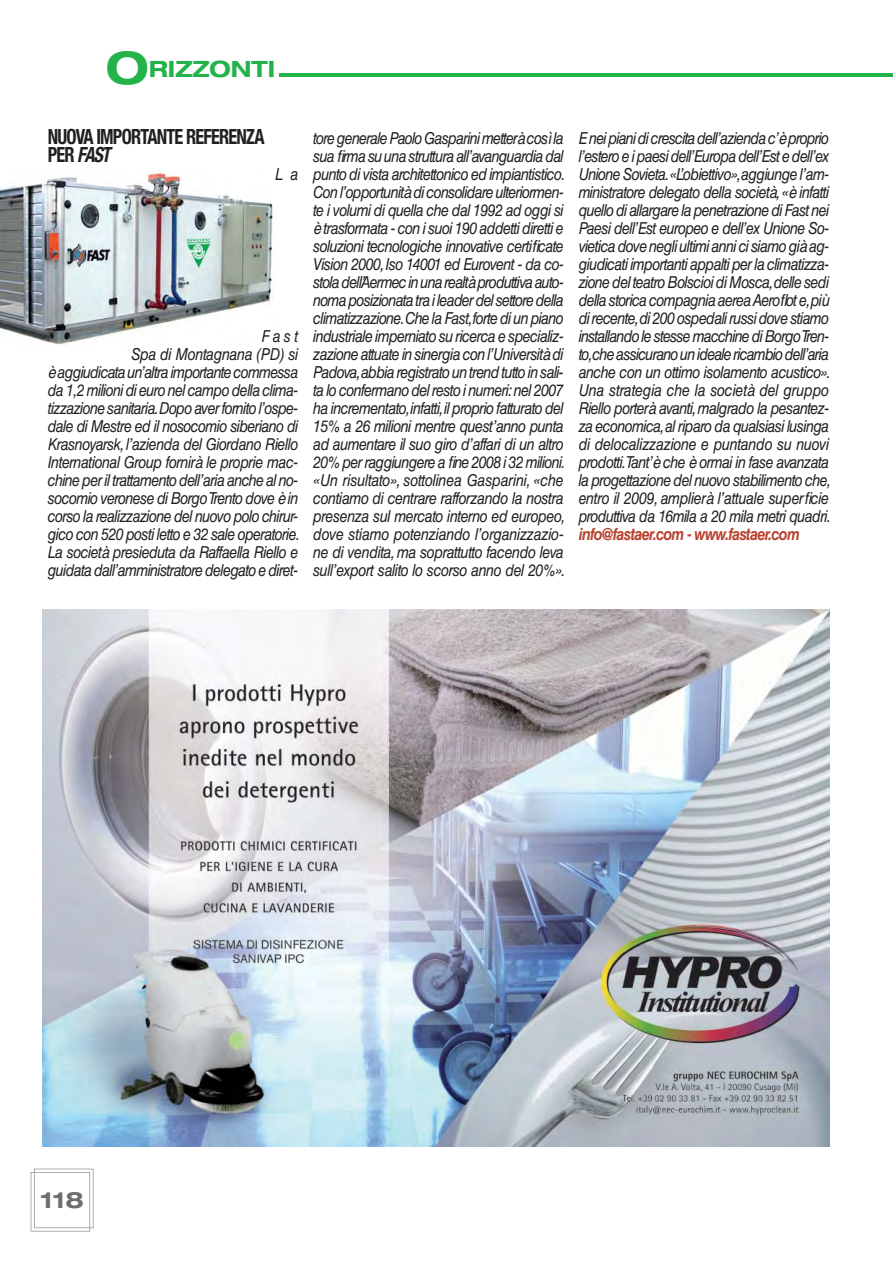
<style>
.page{position:relative;width:893px;height:1263px;background:#fff}
.page>*{position:absolute;margin:0;border:0;box-sizing:border-box;transform-origin:0 0}
.t1{font:700 expanded 22.5px "Helvetica Neue LT Std";color:#24b34b}
.t2{font:700 expanded 22.5px "Helvetica Neue LT Std";color:#6d6e70}
.t3{font:700 condensed 21px/18px "Helvetica Neue LT Std";letter-spacing:-.045em;color:#231f20;scale:.87 1}
.t4{font:italic 16.5px/18px "Helvetica LT Std";letter-spacing:-.045em;color:#231f20;text-align:justify;scale:.87 1}
.t5{font:italic 700 16.5px "Helvetica LT Std";letter-spacing:-.045em;color:#b84230;scale:.87 1}
.s1{font-size:45px}
.s2{font-style:italic}
</style>
<div class="page">
<hr style="left:279px;top:74px;width:614px;height:3px;background:#24b34b">
<svg style="left:31px;top:1168px;width:63px;height:63px"></svg>
<img style="left:0;top:170px;width:273px;height:175px">
<img style="left:262px;top:330px;width:11px;height:12px">
<img style="left:43px;top:610px;width:786px;height:536px">
<h1 class="t1" style="left:106px;top:60px;width:170px"><span class="s1">O</span>RIZZONTI</h1>
<p class="t3" style="left:48px;top:130px;width:251px">NUOVA IMPORTANTE REFERENZA<br>PER <span class="s2">FAST</span></p>
<p class="t4" style="left:275px;top:167px;width:28px">L a</p>
<p class="t4" style="left:48px;top:329px;width:292px;text-align:right">Fast<br>Spa di Montagnana (PD) si<br>è aggiudicata un’altra importante commessa da 1,2 milioni di euro nel campo della clima&shy;tizzazione sanitaria.Dopo aver fornito l’ospe&shy;dale di Mestre ed il nosocomio siberiano di Krasnoyarsk, l’azienda del Giordano Riello International Group fornirà le proprie mac&shy;chine per il trattamento dell’aria anche al no&shy;socomio veronese di Borgo Trento dove è in corso la realizzazione del nuovo polo chirur&shy;gico con 520 posti letto e 32 sale operatorie.<br>La società presieduta da Raffaella Riello e guidata dall’amministratore delegato e diret-</p>
<p class="t4" style="left:313px;top:131px;width:292px">tore generale Paolo Gasparini metterà così la sua firma su una struttura all’avanguardia dal punto di vista architettonico ed impiantistico.<br>Con l’opportunità di consolidare ulteriormen&shy;te i volumi di quella che dal 1992 ad oggi si è trasformata - con i suoi 190 addetti diretti e soluzioni tecnologiche innovative certificate Vision 2000, Iso 14001 ed Eurovent - da co&shy;stola dell’Aermec in una realtà produttiva auto&shy;noma posizionata tra i leader del settore della climatizzazione.Che la Fast,forte di un piano industriale imperniato su ricerca e specializ&shy;zazione attuate in sinergia con l’Università di Padova,abbia registrato un trend tutto in sali&shy;ta lo confermano del resto i numeri: nel 2007 ha incrementato,infatti,il proprio fatturato del 15% a 26 milioni mentre quest’anno punta ad aumentare il suo giro d’affari di un altro 20% per raggiungere a fine 2008 i 32 milioni. «Un risultato», sottolinea Gasparini, «che contiamo di centrare rafforzando la nostra presenza sul mercato interno ed europeo, dove stiamo potenziando l’organizzazio&shy;ne di vendita, ma soprattutto facendo leva sull’export salito lo scorso anno del 20%».</p>
<p class="t4" style="left:579px;top:131px;width:292px">E nei piani di crescita dell’azienda c’è proprio l’estero e i paesi dell’Europa dell’Est e dell’ex Unione Sovieta.«L’obiettivo»,aggiunge l’am&shy;ministratore delegato della società, «è infatti quello di allargare la penetrazione di Fast nei Paesi dell’Est europeo e dell’ex Unione So&shy;vietica dove negli ultimi anni ci siamo già ag&shy;giudicati importanti appalti per la climatizza&shy;zione del teatro Bolscioi di Mosca,delle sedi della storica compagnia aerea Aeroflot e,più di recente,di 200 ospedali russi dove stiamo installando le stesse macchine di Borgo Tren&shy;to,che assicurano un ideale ricambio dell’aria anche con un ottimo isolamento acustico».<br>Una strategia che la società del gruppo Riello porterà avanti, malgrado la pesantez&shy;za economica,al riparo da qualsiasi lusinga di delocalizzazione e puntando su nuovi prodotti.Tant’è che è ormai in fase avanzata la progettazione del nuovo stabilimento che, entro il 2009, amplierà l’attuale superficie produttiva da 16mila a 20 mila metri quadri.</p>
<p class="t5" style="left:579px;top:528px;width:256px">info@fastaer.com - www.fastaer.com</p>
<h1 class="t2" style="left:40px;top:1192px;width:45px">118</h1>
</div>
